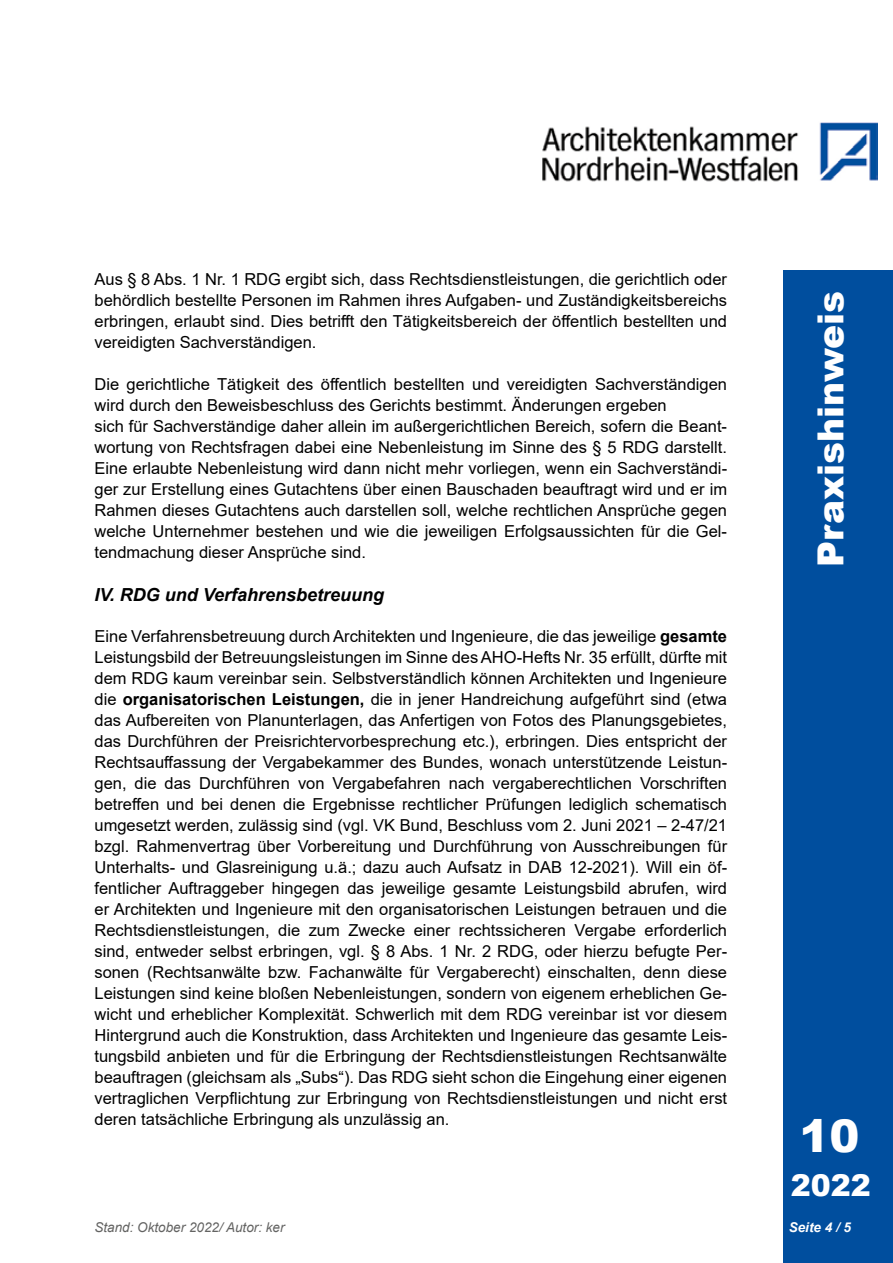
<style>
.page{position:relative;width:893px;height:1263px;background:#fff}
.page>*{position:absolute;margin:0;border:0;box-sizing:border-box;transform-origin:0 0}
.t1{font:900 45px "Arial";color:#fff}
.t2{font:900 36px "Arial";color:#fff}
.t3{font:900 30px "Arial";color:#fff}
.t4{font:italic 700 18px "Arial";color:#000}
.t5{font:16.5px/21px "Arial";color:#000;text-align:justify}
.t6{font:italic 13.5px "Arial";color:#636362}
.t7{font:italic 700 13.5px "Arial";color:#fff}
.s1{font-weight:700}
</style>
<div class="page">
<img style="left:542px;top:122px;width:336px;height:60px">
<div style="left:783px;top:270px;width:110px;height:993px;background:#004e9e"></div>
<p class="t5" style="left:94px;top:269px;width:634px">Aus § 8 Abs. 1 Nr. 1 RDG ergibt sich, dass Rechtsdienstleistungen, die gerichtlich oder behördlich bestellte Personen im Rahmen ihres Aufgaben- und Zuständigkeitsbereichs erbringen, erlaubt sind. Dies betrifft den Tätigkeitsbereich der öffentlich bestellten und vereidigten Sachverständigen.</p>
<p class="t5" style="left:94px;top:374px;width:634px;text-align:left">Die gerichtliche Tätigkeit des öffentlich bestellten und vereidigten Sachverständigen wird durch den Beweisbeschluss des Gerichts bestimmt. Änderungen ergeben<br>sich für Sachverständige daher allein im außergerichtlichen Bereich, sofern die Beant&shy;wortung von Rechtsfragen dabei eine Nebenleistung im Sinne des § 5 RDG darstellt.<br>Eine erlaubte Nebenleistung wird dann nicht mehr vorliegen, wenn ein Sachverständi&shy;ger zur Erstellung eines Gutachtens über einen Bauschaden beauftragt wird und er im Rahmen dieses Gutachtens auch darstellen soll, welche rechtlichen Ansprüche gegen welche Unternehmer bestehen und wie die jeweiligen Erfolgsaussichten für die Gel&shy;tendmachung dieser Ansprüche sind.</p>
<p class="t4" style="left:94px;top:583px;width:291px">IV. RDG und Verfahrensbetreuung</p>
<p class="t5" style="left:94px;top:626px;width:634px">Eine Verfahrensbetreuung durch Architekten und Ingenieure, die das jeweilige <span class="s1">gesamte </span>Leistungsbild der Betreuungsleistungen im Sinne des AHO-Hefts Nr. 35 erfüllt, dürfte mit dem RDG kaum vereinbar sein. Selbstverständlich können Architekten und Ingenieure die <span class="s1">organisatorischen Leistungen,</span> die in jener Handreichung aufgeführt sind (etwa das Aufbereiten von Planunterlagen, das Anfertigen von Fotos des Planungsgebietes, das Durchführen der Preisrichtervorbesprechung etc.), erbringen. Dies entspricht der Rechtsauffassung der Vergabekammer des Bundes, wonach unterstützende Leistun&shy;gen, die das Durchführen von Vergabefahren nach vergaberechtlichen Vorschriften betreffen und bei denen die Ergebnisse rechtlicher Prüfungen lediglich schematisch umgesetzt werden, zulässig sind (vgl. VK Bund, Beschluss vom 2. Juni 2021 – 2-47/21 bzgl. Rahmenvertrag über Vorbereitung und Durchführung von Ausschreibungen für Unterhalts- und Glasreinigung u.ä.; dazu auch Aufsatz in DAB 12-2021). Will ein öf&shy;fentlicher Auftraggeber hingegen das jeweilige gesamte Leistungsbild abrufen, wird er Architekten und Ingenieure mit den organisatorischen Leistungen betrauen und die Rechtsdienstleistungen, die zum Zwecke einer rechtssicheren Vergabe erforderlich sind, entweder selbst erbringen, vgl. § 8 Abs. 1 Nr. 2 RDG, oder hierzu befugte Per&shy;sonen (Rechtsanwälte bzw. Fachanwälte für Vergaberecht) einschalten, denn diese Leistungen sind keine bloßen Nebenleistungen, sondern von eigenem erheblichen Ge&shy;wicht und erheblicher Komplexität. Schwerlich mit dem RDG vereinbar ist vor diesem Hintergrund auch die Konstruktion, dass Architekten und Ingenieure das gesamte Leis&shy;tungsbild anbieten und für die Erbringung der Rechtsdienstleistungen Rechtsanwälte beauftragen (gleichsam als „Subs“). Das RDG sieht schon die Eingehung einer eigenen vertraglichen Verpflichtung zur Erbringung von Rechtsdienstleistungen und nicht erst deren tatsächliche Erbringung als unzulässig an.</p>
<h2 class="t2" style="left:805px;top:567px;width:278px;rotate:-90deg">Praxishinweis</h2>
<h1 class="t1" style="left:799px;top:1103px;width:62px">10</h1>
<h3 class="t3" style="left:791px;top:1163px;width:82px">2022</h3>
<p class="t6" style="left:95px;top:1218px;width:192px">Stand: Oktober 2022/ Autor: ker</p>
<p class="t7" style="left:789px;top:1218px;width:64px">Seite 4 / 5</p>
</div>
